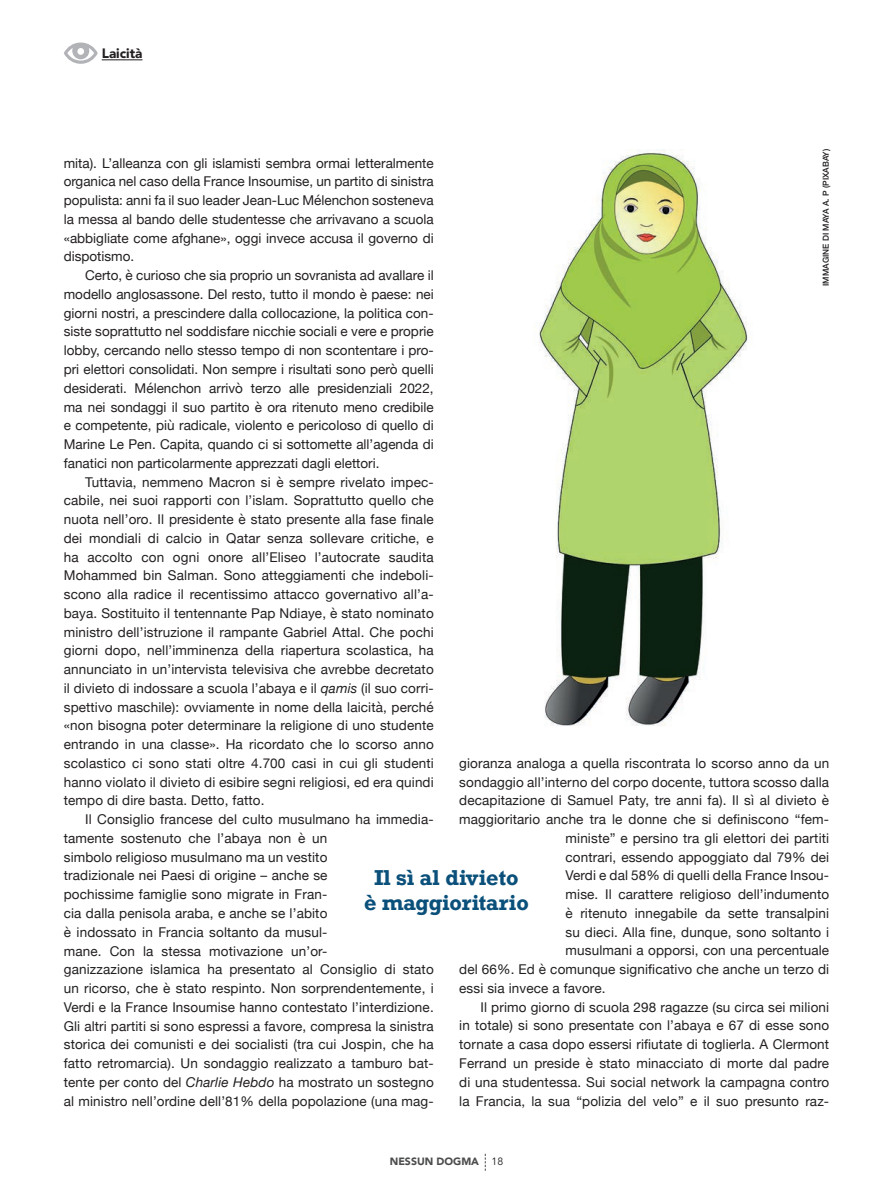
<style>
.page{position:relative;width:893px;height:1191px;background:#fff}
.page>*{position:absolute;margin:0;border:0;box-sizing:border-box;transform-origin:0 0}
.t1{font:700 20.25px/25.5px "Rockwell";color:#0a507a;text-align:center}
.Testi{font:13.5px/18.8px "Helvetica Neue";letter-spacing:.01em;color:#231f20;text-align:justify}
.t2{font:900 13.5px "Avenir LT Std";color:#231f20}
.t3{font:900 10.5px "Avenir LT Std";color:#4b4c4d}
.Crediti{font:500 8.25px "Helvetica Neue";color:#231f20}
.s1{font-style:italic}
.s2{font-weight:400;color:#231f20}
</style>
<div class="page">
<svg style="left:485px;top:1153px;width:1px;height:17px"></svg>
<hr style="left:102px;top:59px;width:41px;height:1px;background:#231f20">
<svg style="left:64px;top:43px;width:34px;height:21px"></svg>
<svg style="left:67px;top:48px;width:27px;height:13px"></svg>
<div style="left:77px;top:48px;width:7px;height:7px;background:#fff;border-radius:50%"></div>
<img style="left:539px;top:149px;width:212px;height:577px">
<p class="t2" style="left:102px;top:46px;width:42px">Laicità</p>
<p class="Crediti" style="left:819px;top:286px;width:138px;rotate:-90deg">IMMAGINE DI MAYA A. P (PIXABAY)</p>
<p class="Testi" style="left:64px;top:154px;width:371px">mita). L’alleanza con gli islamisti sembra ormai letteralmente organica nel caso della France Insoumise, un partito di sinistra populista: anni fa il suo leader Jean-Luc Mélenchon sosteneva la messa al bando delle studentesse che arrivavano a scuola «abbigliate come afghane», oggi invece accusa il governo di dispotismo.</p>
<p class="Testi" style="left:64px;top:267px;width:371px;text-indent:21px">Certo, è curioso che sia proprio un sovranista ad avallare il modello anglosassone. Del resto, tutto il mondo è paese: nei giorni nostri, a prescindere dalla collocazione, la politica con&shy;siste soprattutto nel soddisfare nicchie sociali e vere e proprie lobby, cercando nello stesso tempo di non scontentare i pro&shy;pri elettori consolidati. Non sempre i risultati sono però quelli desiderati. Mélenchon arrivò terzo alle presidenziali 2022, ma nei sondaggi il suo partito è ora ritenuto meno credibile e competente, più radicale, violento e pericoloso di quello di Marine Le Pen. Capita, quando ci si sottomette all’agenda di fanatici non particolarmente apprezzati dagli elettori.</p>
<p class="Testi" style="left:64px;top:473px;width:371px;text-indent:21px">Tuttavia, nemmeno Macron si è sempre rivelato impec&shy;cabile, nei suoi rapporti con l’islam. Soprattutto quello che nuota nell’oro. Il presidente è stato presente alla fase finale dei mondiali di calcio in Qatar senza sollevare critiche, e ha accolto con ogni onore all’Eliseo l’autocrate saudita Mohammed bin Salman. Sono atteggiamenti che indeboli&shy;scono alla radice il recentissimo attacco governativo all’a&shy;baya. Sostituito il tentennante Pap Ndiaye, è stato nominato ministro dell’istruzione il rampante Gabriel Attal. Che pochi giorni dopo, nell’imminenza della riapertura scolastica, ha annunciato in un’intervista televisiva che avrebbe decretato il divieto di indossare a scuola l’abaya e il <span class="s1">qamis</span> (il suo corri&shy;spettivo maschile): ovviamente in nome della laicità, perché «non bisogna poter determinare la religione di uno studente entrando in una classe». Ha ricordato che lo scorso anno scolastico ci sono stati oltre 4.700 casi in cui gli studenti hanno violato il divieto di esibire segni religiosi, ed era quindi tempo di dire basta. Detto, fatto.</p>
<p class="Testi" style="left:64px;top:811px;width:371px;text-align:left;text-indent:21px">Il Consiglio francese del culto musulmano ha immedia&shy;tamente sostenuto che l’abaya non è un<br>simbolo religioso musulmano ma un vestito<br>tradizionale nei Paesi di origine – anche se<br>pochissime famiglie sono migrate in Fran-<br>cia dalla penisola araba, e anche se l’abito<br>è indossato in Francia soltanto da musul-<br>mane. Con la stessa motivazione un’or-<br>ganizzazione islamica ha presentato al Consiglio di stato un ricorso, che è stato respinto. Non sorprendentemente, i Verdi e la France Insoumise hanno contestato l’interdizione.<br>Gli altri partiti si sono espressi a favore, compresa la sinistra storica dei comunisti e dei socialisti (tra cui Jospin, che ha fatto retromarcia). Un sondaggio realizzato a tamburo bat&shy;tente per conto del <span class="s1">Charlie Hebdo</span> ha mostrato un sostegno al ministro nell’ordine dell’81% della popolazione (una mag-</p>
<p class="Testi" style="left:459px;top:754px;width:371px">gioranza analoga a quella riscontrata lo scorso anno da un</p>
<p class="Testi" style="left:459px;top:773px;width:371px">sondaggio all’interno del corpo docente, tuttora scosso dalla</p>
<p class="Testi" style="left:459px;top:792px;width:371px">decapitazione di Samuel Paty, tre anni fa). Il sì al divieto è</p>
<p class="Testi" style="left:459px;top:810px;width:371px">maggioritario anche tra le donne che si definiscono “fem-</p>
<p class="Testi" style="left:566px;top:829px;width:265px">ministe” e persino tra gli elettori dei partiti</p>
<p class="Testi" style="left:566px;top:848px;width:265px">contrari, essendo appoggiato dal 79% dei</p>
<p class="Testi" style="left:566px;top:867px;width:265px">Verdi e dal 58% di quelli della France Insou-</p>
<p class="Testi" style="left:566px;top:885px;width:265px">mise. Il carattere religioso dell’indumento</p>
<p class="Testi" style="left:566px;top:904px;width:265px">è ritenuto innegabile da sette transalpini</p>
<p class="Testi" style="left:566px;top:923px;width:265px">su dieci. Alla fine, dunque, sono soltanto i</p>
<p class="Testi" style="left:566px;top:942px;width:265px">musulmani a opporsi, con una percentuale</p>
<p class="Testi" style="left:459px;top:960px;width:371px">del 66%. Ed è comunque significativo che anche un terzo di</p>
<p class="Testi" style="left:459px;top:979px;width:148px">essi sia invece a favore.</p>
<p class="Testi" style="left:459px;top:998px;width:371px;text-indent:21px">Il primo giorno di scuola 298 ragazze (su circa sei milioni in totale) si sono presentate con l’abaya e 67 di esse sono tornate a casa dopo essersi rifiutate di toglierla. A Clermont Ferrand un preside è stato minacciato di morte dal padre di una studentessa. Sui social network la campagna contro la Francia, la sua “polizia del velo” e il suo presunto raz-</p>
<p class="t1" style="left:364px;top:864px;width:166px">Il sì al divieto<br>è maggioritario</p>
<p class="t3" style="left:390px;top:1155px;width:115px">NESSUN DOGMA <span class="s2">18</span></p>
</div>
